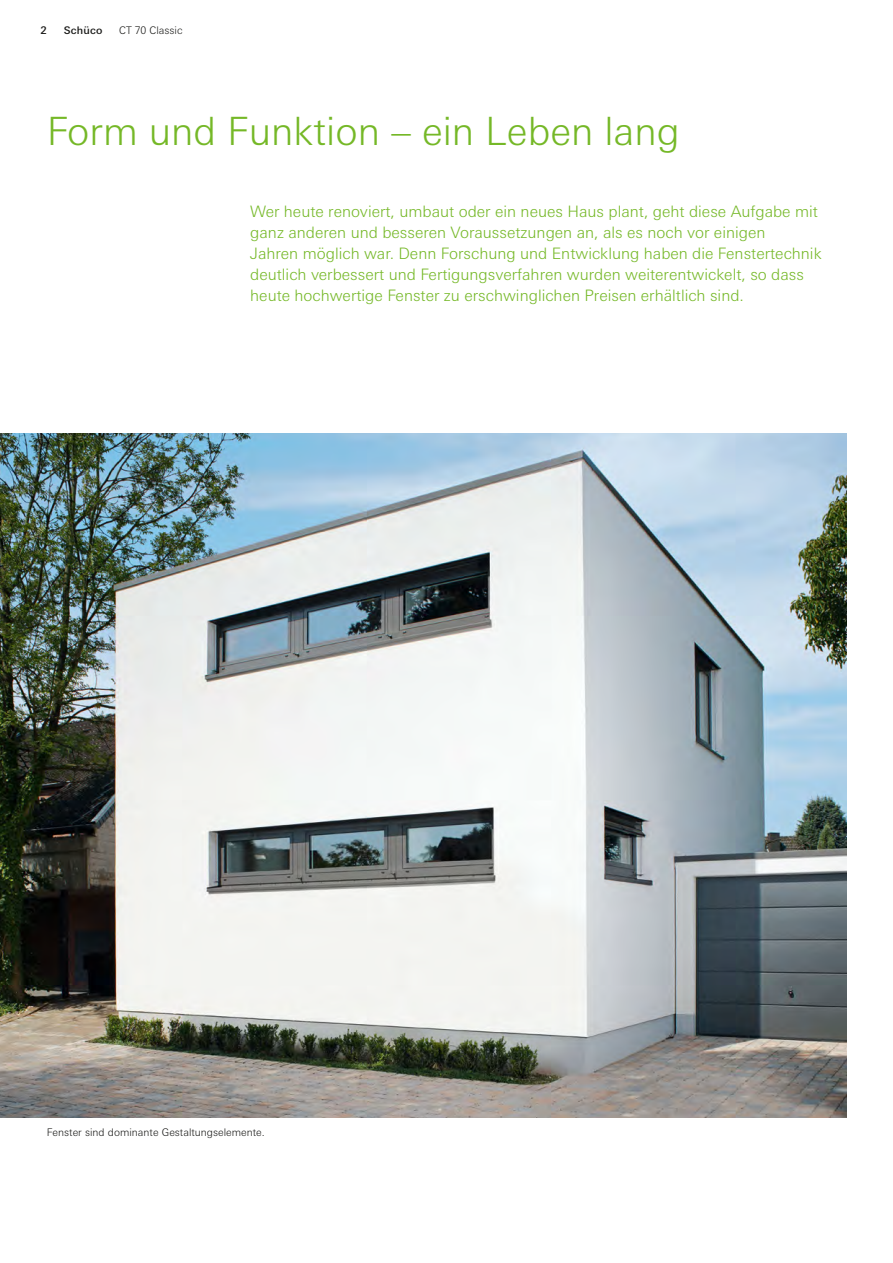
<style>
.page{position:relative;width:893px;height:1263px;background:#fff}
.page>*{position:absolute;margin:0;border:0;box-sizing:border-box;transform-origin:0 0}
.t1{font:300 39px "Univers For Schueco 330";color:#75b827}
.t2{font:300 15.75px/21px "Univers For Schueco 330";color:#75b827}
.t3{font:300 10.5px "Univers For Schueco 330";color:#1a1a18}
.t4{font:10.5px "Univers For Schueco 530 Med";letter-spacing:.02em;color:#1a1a18}
</style>
<div class="page">
<img style="left:0;top:433px;width:846px;height:684px">
<p class="t4" style="left:40px;top:24px;width:8px">2</p>
<p class="t4" style="left:64px;top:24px;width:40px">Schüco</p>
<p class="t3" style="left:119px;top:24px;width:65px">CT 70 Classic</p>
<h1 class="t1" style="left:47px;top:109px;width:635px">Form und Funktion – ein Leben lang</h1>
<p class="t2" style="left:250px;top:202px;width:573px">Wer heute renoviert, umbaut oder ein neues Haus plant, geht diese Aufgabe mit ganz anderen und besseren Voraussetzungen an, als es noch vor einigen<br>Jahren möglich war. Denn Forschung und Entwicklung haben die Fenstertechnik deutlich verbessert und Fertigungsverfahren wurden weiterentwickelt, so dass heute hochwertige Fenster zu erschwinglichen Preisen erhältlich sind.</p>
<p class="t3" style="left:47px;top:1126px;width:219px">Fenster sind dominante Gestaltungselemente.</p>
</div>
